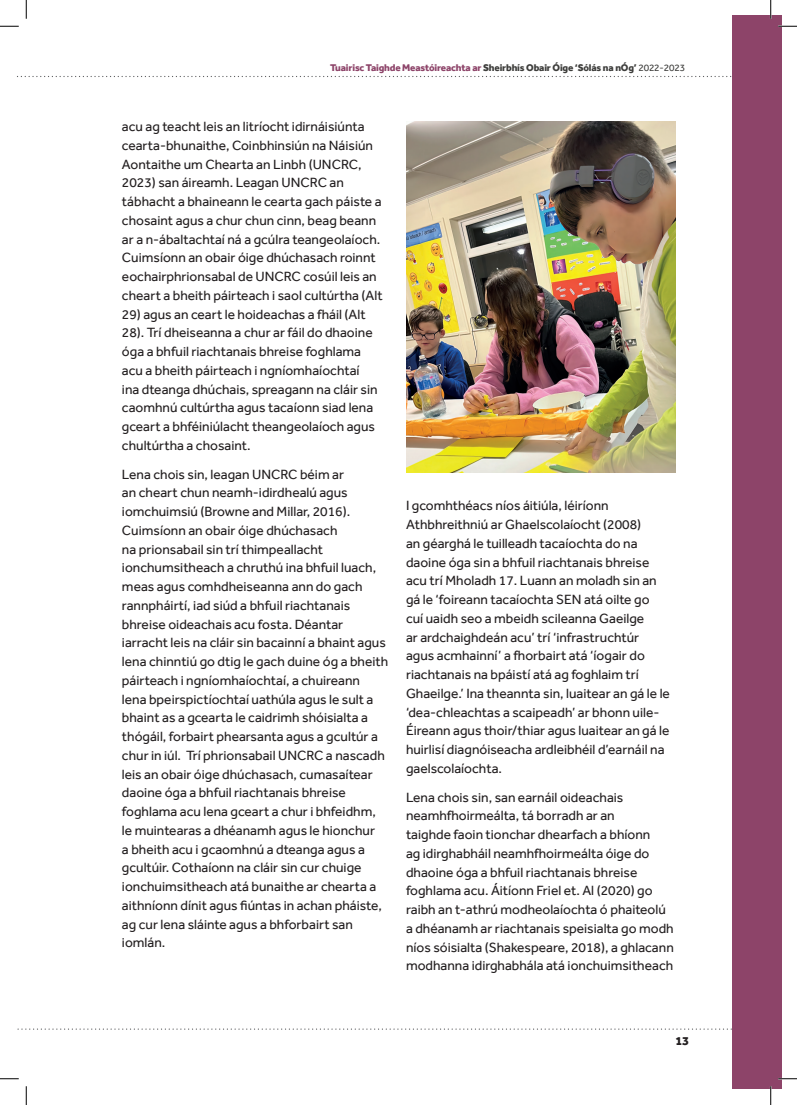
<style>
.page{position:relative;width:797px;height:1105px;background:#fff}
.page>*{position:absolute;margin:0;border:0;box-sizing:border-box;transform-origin:0 0}
.Body{font:13.75px/18.8px "Effra";color:#231f20}
.t1{font:800 12.5px "Effra";color:#231f20}
.t2{font:800 10px "Effra";letter-spacing:-.015em;color:#8d4469}
.s1{color:#3d3d3b}
.s2{font-weight:400;color:#3d3d3b}
</style>
<div class="page">
<svg style="left:17px;top:1028px;width:714px;height:2px"></svg>
<svg style="left:17px;top:76px;width:714px;height:1px"></svg>
<div style="left:731px;top:16px;width:50px;height:1073px;background:#8d4469"></div>
<img style="left:406px;top:122px;width:269px;height:351px">
<svg style="left:0;top:25px;width:19px;height:2px"></svg>
<svg style="left:778px;top:25px;width:19px;height:2px"></svg>
<svg style="left:0;top:1078px;width:19px;height:1px"></svg>
<svg style="left:778px;top:1078px;width:19px;height:1px"></svg>
<svg style="left:25px;top:0;width:2px;height:19px"></svg>
<svg style="left:25px;top:1086px;width:2px;height:19px"></svg>
<svg style="left:770px;top:0;width:1px;height:19px"></svg>
<svg style="left:770px;top:1086px;width:1px;height:19px"></svg>
<p class="t2" style="left:330px;top:62px;width:356px">Tuairisc Taighde Meastóireachta ar <span class="s1">Sheirbhís Obair Óige ‘Sólás na nÓg’</span> <span class="s2">2022-2023</span></p>
<p class="Body" style="left:122px;top:117px;width:262px">acu ag teacht leis an litríocht idirnáisiúnta cearta-bhunaithe, Coinbhinsiún na Náisiún Aontaithe um Chearta an Linbh (UNCRC, 2023) san áireamh. Leagan UNCRC an tábhacht a bhaineann le cearta gach páiste a chosaint agus a chur chun cinn, beag beann ar a n-ábaltachtaí ná a gcúlra teangeolaíoch.<br>Cuimsíonn an obair óige dhúchasach roinnt eochairphrionsabal de UNCRC cosúil leis an cheart a bheith páirteach i saol cultúrtha (Alt</p>
<p class="Body" style="left:122px;top:304px;width:257px">29) agus an ceart le hoideachas a fháil (Alt 28). Trí dheiseanna a chur ar fáil do dhaoine óga a bhfuil riachtanais bhreise foghlama acu a bheith páirteach i ngníomhaíochtaí ina dteanga dhúchais, spreagann na cláir sin caomhnú cultúrtha agus tacaíonn siad lena gceart a bhféiniúlacht theangeolaíoch agus chultúrtha a chosaint.</p>
<p class="Body" style="left:122px;top:464px;width:268px">Lena chois sin, leagan UNCRC béim ar<br>an cheart chun neamh-idirdhealú agus iomchuimsiú (Browne and Millar, 2016).<br>Cuimsíonn an obair óige dhúchasach<br>na prionsabail sin trí thimpeallacht ionchumsitheach a chruthú ina bhfuil luach, meas agus comhdheiseanna ann do gach rannpháirtí, iad siúd a bhfuil riachtanais bhreise oideachais acu fosta. Déantar iarracht leis na cláir sin bacainní a bhaint agus lena chinntiú go dtig le gach duine óg a bheith páirteach i ngníomhaíochtaí, a chuireann<br>lena bpeirspictíochtaí uathúla agus le sult a bhaint as a gcearta le caidrimh shóisialta a thógáil, forbairt phearsanta agus a gcultúr a chur in iúl. Trí phrionsabail UNCRC a nascadh leis an obair óige dhúchasach, cumasaítear daoine óga a bhfuil riachtanais bhreise foghlama acu lena gceart a chur i bhfeidhm, le muintearas a dhéanamh agus le hionchur<br>a bheith acu i gcaomhnú a dteanga agus a gcultúir. Cothaíonn na cláir sin cur chuige ionchuimsitheach atá bunaithe ar chearta a aithníonn dínit agus fiúntas in achan pháiste, ag cur lena sláinte agus a bhforbairt san iomlán.</p>
<p class="Body" style="left:406px;top:496px;width:265px">I gcomhthéacs níos áitiúla, léiríonn Athbhreithniú ar Ghaelscolaíocht (2008)<br>an géarghá le tuilleadh tacaíochta do na daoine óga sin a bhfuil riachtanais bhreise acu trí Mholadh 17. Luann an moladh sin an gá le ‘foireann tacaíochta SEN atá oilte go cuí uaidh seo a mbeidh scileanna Gaeilge<br>ar ardchaighdeán acu’ trí ‘infrastruchtúr agus acmhainní’ a fhorbairt atá ‘íogair do riachtanais na bpáistí atá ag foghlaim trí Ghaeilge.’ Ina theannta sin, luaitear an gá le le ‘dea-chleachtas a scaipeadh’ ar bhonn uile-Éireann agus thoir/thiar agus luaitear an gá le huirlisí diagnóiseacha ardleibhéil d’earnáil na gaelscolaíochta.</p>
<p class="Body" style="left:406px;top:787px;width:269px">Lena chois sin, san earnáil oideachais neamhfhoirmeálta, tá borradh ar an<br>taighde faoin tionchar dhearfach a bhíonn<br>ag idirghabháil neamhfhoirmeálta óige do dhaoine óga a bhfuil riachtanais bhreise foghlama acu. Áitíonn Friel et. Al (2020) go raibh an t-athrú modheolaíochta ó phaiteolú a dhéanamh ar riachtanais speisialta go modh níos sóisialta (Shakespeare, 2018), a ghlacann modhanna idirghabhála atá ionchuimsitheach</p>
<p class="t1" style="left:675px;top:1033px;width:15px">13</p>
</div>
